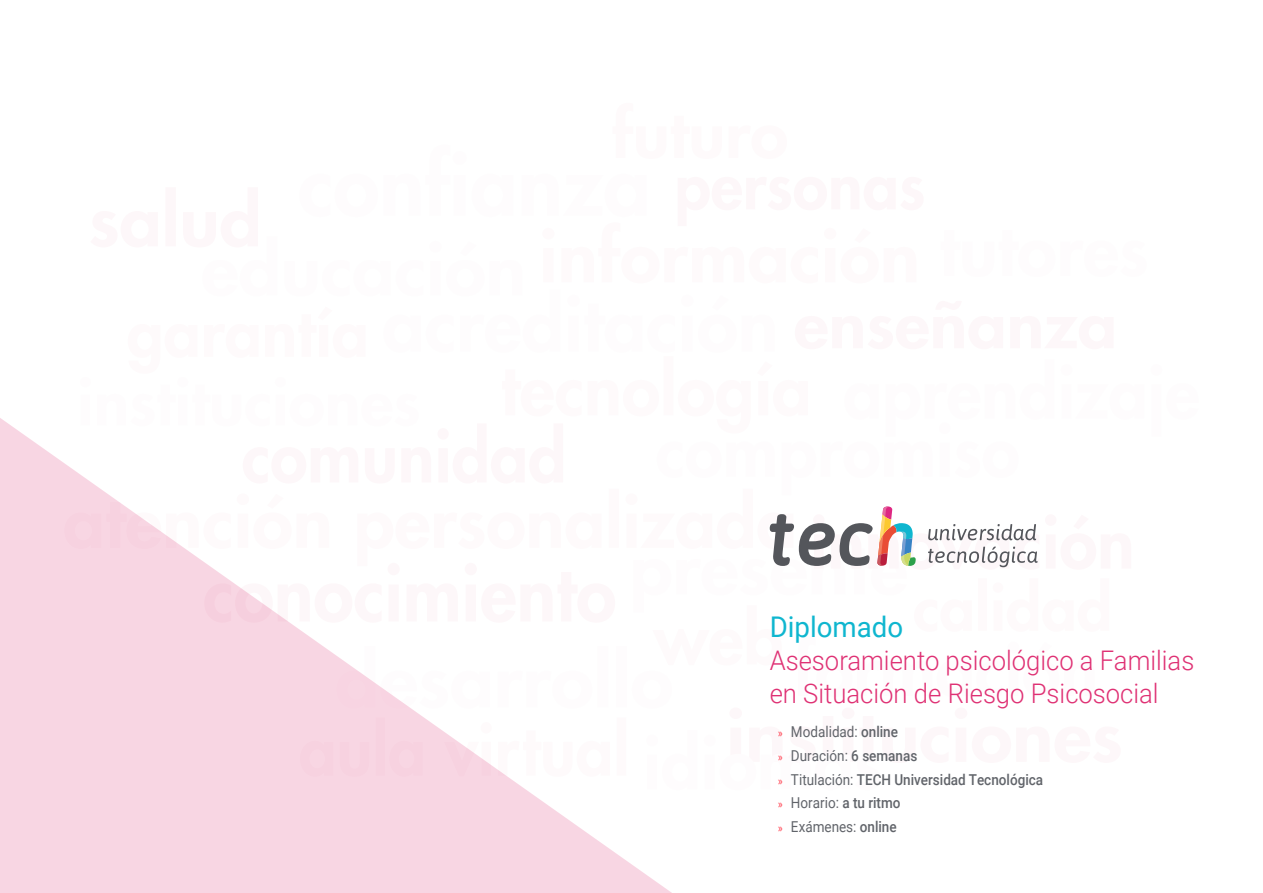
<style>
.page{position:relative;width:1263px;height:893px;background:#fff}
.page>*{position:absolute;margin:0;border:0;box-sizing:border-box;transform-origin:0 0}
.t1{font:28.5px "Roboto";color:#0fb6cf}
.t2{font:300 27px/33px "Roboto";color:#df3174;scale:.95 1}
.t3{font:500 15px/23.7px "Roboto";color:#61646a;scale:.9 1}
.s1{font-family:"Myriad Pro";font-weight:400;font-size:12px;color:#ff293a}
.s2{font-weight:400}
</style>
<div class="page">
<svg style="left:0;top:418px;width:672px;height:475px;background:#f8d9e5"></svg>
<svg style="left:64px;top:418px;width:974px;height:372px"></svg>
<h1 class="t1" style="left:770px;top:607px;width:135px">Diplomado</h1>
<h2 class="t2" style="left:770px;top:643px;width:448px">Asesoramiento psicológico a Familias en Situación de Riesgo Psicosocial</h2>
<p class="t3" style="left:778px;top:719px;width:296px"><span class="s1">»</span> <span class="s2">Modalidad:</span> online<br><span class="s1">»</span> <span class="s2">Duración:</span> 6 semanas<br><span class="s1">»</span> <span class="s2">Titulación:</span> TECH Universidad Tecnológica <span class="s1">»</span> <span class="s2">Horario:</span> a tu ritmo<br><span class="s1">»</span> <span class="s2">Exámenes:</span> online</p>
</div>
